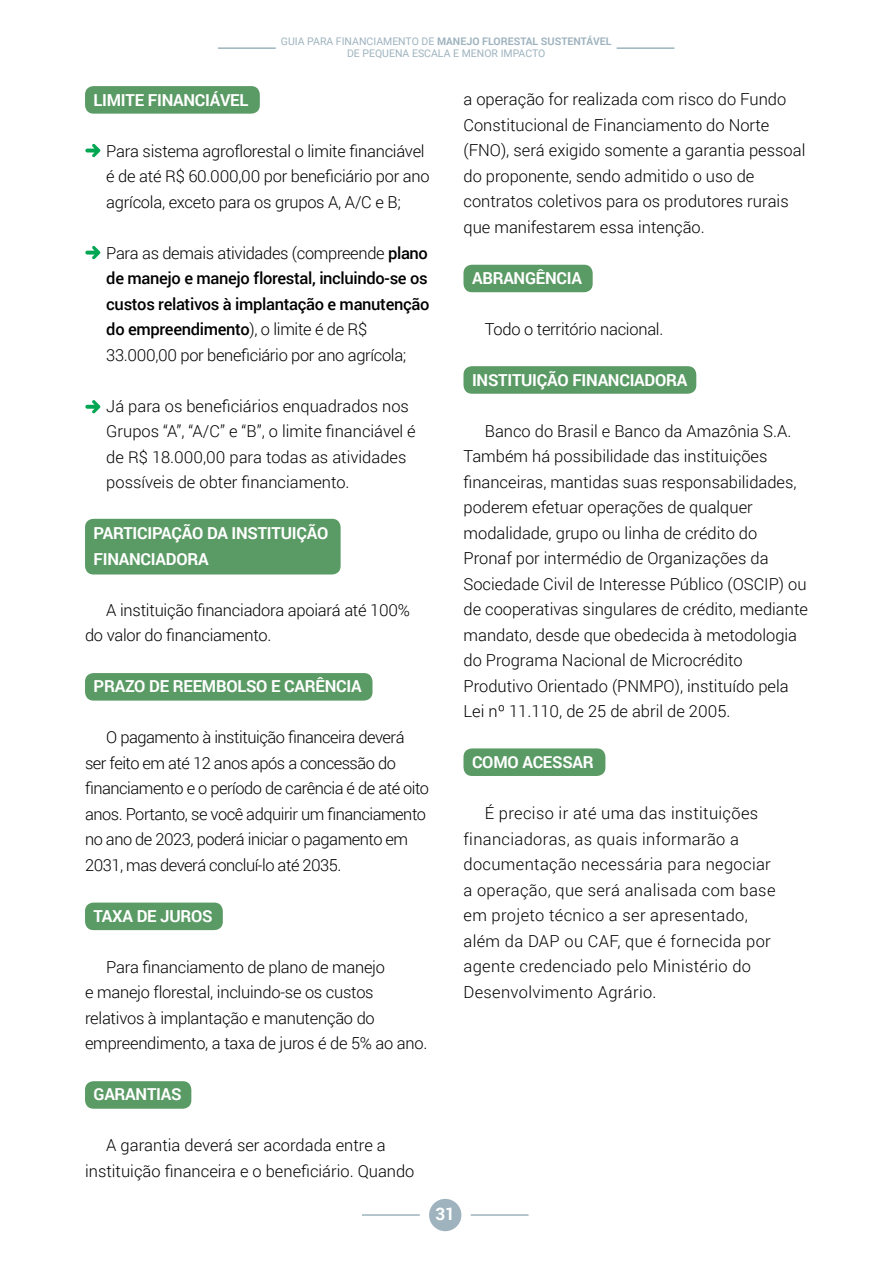
<style>
.page{position:relative;width:893px;height:1263px;background:#fff}
.page>*{position:absolute;margin:0;border:0;box-sizing:border-box;transform-origin:0 0}
.t1{font:700 17.25px "Roboto";color:#fff}
.t2{font:300 16.5px/25.5px "Roboto";color:#000}
.t3{font:300 16.5px/25.5px "Roboto";letter-spacing:.02em;color:#000}
.t4{font:300 16.5px/25.5px "Roboto";letter-spacing:-.03em;color:#000}
.t5{font:500 16.5px/25.5px "Roboto";letter-spacing:-.02em;color:#000}
.t6{font:700 16.5px "Roboto";letter-spacing:-.015em;color:#fff}
.t7{font:10.5px/12px "Roboto";color:#9eb3be;text-align:center}
.s1{font-weight:700}
.s2{font-weight:300}
</style>
<div class="page">
<div style="left:429px;top:1199px;width:32px;height:32px;background:#9eb3be;border-radius:50%"></div>
<hr style="left:471px;top:1214px;width:58px;height:2px;background:#9eb3be">
<hr style="left:362px;top:1214px;width:58px;height:2px;background:#9eb3be">
<hr style="left:617px;top:47px;width:57px;height:2px;background:#9eb3be">
<hr style="left:218px;top:47px;width:58px;height:2px;background:#9eb3be">
<div style="left:463px;top:265px;width:130px;height:27px;background:#5a9a64;border-radius:9px"></div>
<div style="left:463px;top:366px;width:233px;height:28px;background:#5a9a64;border-radius:9px"></div>
<div style="left:463px;top:748px;width:142px;height:28px;background:#5a9a64;border-radius:9px"></div>
<div style="left:85px;top:1081px;width:106px;height:28px;background:#5a9a64;border-radius:9px"></div>
<div style="left:85px;top:902px;width:138px;height:28px;background:#5a9a64;border-radius:9px"></div>
<div style="left:85px;top:673px;width:287px;height:28px;background:#5a9a64;border-radius:9px"></div>
<div style="left:85px;top:519px;width:256px;height:55px;background:#5a9a64;border-radius:9px"></div>
<div style="left:85px;top:86px;width:175px;height:28px;background:#5a9a64;border-radius:9px"></div>
<svg style="left:85px;top:144px;width:15px;height:13px"></svg>
<svg style="left:85px;top:246px;width:15px;height:13px"></svg>
<svg style="left:85px;top:400px;width:15px;height:13px"></svg>
<p class="t7" style="left:281px;top:35px;width:332px">GUIA PARA FINANCIAMENTO DE <span class="s1">MANEJO FLORESTAL SUSTENTÁVEL<br></span>DE PEQUENA ESCALA E MENOR IMPACTO</p>
<p class="t6" style="left:94px;top:88px;width:18px">LIMITE</p>
<p class="t6" style="left:148px;top:88px;width:11px">FINANCIÁVEL</p>
<p class="t2" style="left:106px;top:137px;width:325px">Para sistema agroflorestal o limite financiável é de até R$ 60.000,00 por beneficiário por ano agrícola, exceto para os grupos A, A/C e B;</p>
<p class="t5" style="left:106px;top:239px;width:325px"><span class="s2">Para as demais atividades (compreende</span> plano de manejo e manejo florestal, incluindo-se os custos relativos à implantação e manutenção do empreendimento<span class="s2">), o limite é de R$ 33.000,00 por beneficiário por ano agrícola;</span></p>
<p class="t2" style="left:106px;top:392px;width:311px">Já para os beneficiários enquadrados nos Grupos “A”, “A/C” e “B”, o limite financiável é de R$ 18.000,00 para todas as atividades possíveis de obter financiamento.</p>
<p class="t6" style="left:94px;top:521px;width:19px">PARTICIPA</p>
<p class="t6" style="left:172px;top:521px;width:69px">ÇÃO DA INSTITUI</p>
<p class="t6" style="left:296px;top:521px;width:31px">ÇÃO</p>
<p class="t6" style="left:94px;top:547px;width:11px">FINANCIADORA</p>
<p class="t2" style="left:85px;top:596px;width:326px;text-indent:21px">A instituição financiadora apoiará até 100% do valor do financiamento.</p>
<p class="t6" style="left:94px;top:674px;width:91px">PRAZODE REEMBOLSO</p>
<p class="t6" style="left:271px;top:674px;width:25px">E CAR</p>
<p class="t6" style="left:316px;top:674px;width:20px">ÊNCIA</p>
<p class="t4" style="left:85px;top:724px;width:346px;text-indent:21px">O pagamento à instituição financeira deverá ser feito em até 12 anos após a concessão do financiamento e o período de carência é de até oito anos. Portanto, se você adquirir um financiamento no ano de 2023, poderá iniciar o pagamento em 2031, mas deverá concluí-lo até 2035.</p>
<p class="t6" style="left:94px;top:904px;width:88px">TAXA DE JUROS</p>
<p class="t2" style="left:85px;top:953px;width:344px;text-indent:21px">Para financiamento de plano de manejo<br>e manejo florestal, incluindo-se os custos relativos à implantação e manutenção do empreendimento, a taxa de juros é de 5% ao ano.</p>
<p class="t6" style="left:94px;top:1082px;width:22px">GARANTIAS</p>
<p class="t2" style="left:85px;top:1132px;width:331px;text-align:center">A garantia deverá ser acordada entre a instituição financeira e o beneficiário. Quando</p>
<p class="t1" style="left:435px;top:1202px;width:21px">31</p>
<p class="t2" style="left:463px;top:86px;width:343px">a operação for realizada com risco do Fundo Constitucional de Financiamento do Norte (FNO), será exigido somente a garantia pessoal do proponente, sendo admitido o uso de contratos coletivos para os produtores rurais que manifestarem essa intenção.</p>
<p class="t6" style="left:472px;top:266px;width:22px">ABRANG</p>
<p class="t6" style="left:536px;top:266px;width:20px">ÊNCIA</p>
<p class="t2" style="left:485px;top:316px;width:180px">Todo o território nacional.</p>
<p class="t6" style="left:472px;top:368px;width:14px">INSTITUI</p>
<p class="t6" style="left:537px;top:368px;width:46px">ÇÃO FINANCIADORA</p>
<p class="t2" style="left:463px;top:418px;width:346px;text-indent:21px">Banco do Brasil e Banco da Amazônia S.A.<br>Também há possibilidade das instituições financeiras, mantidas suas responsabilidades, poderem efetuar operações de qualquer modalidade, grupo ou linha de crédito do Pronaf por intermédio de Organizações da Sociedade Civil de Interesse Público (OSCIP) ou de cooperativas singulares de crédito, mediante mandato, desde que obedecida à metodologia do Programa Nacional de Microcrédito Produtivo Orientado (PNMPO), instituído pela Lei nº 11.110, de 25 de abril de 2005.</p>
<p class="t6" style="left:472px;top:751px;width:23px">COMO</p>
<p class="t6" style="left:522px;top:751px;width:12px">ACESSAR</p>
<p class="t3" style="left:463px;top:800px;width:313px;text-indent:21px">É preciso ir até uma das instituições financiadoras, as quais informarão a documentação necessária para negociar a operação, que será analisada com base em projeto técnico a ser apresentado, além da DAP ou CAF, que é fornecida por agente credenciado pelo Ministério do Desenvolvimento Agrário.</p>
</div>
